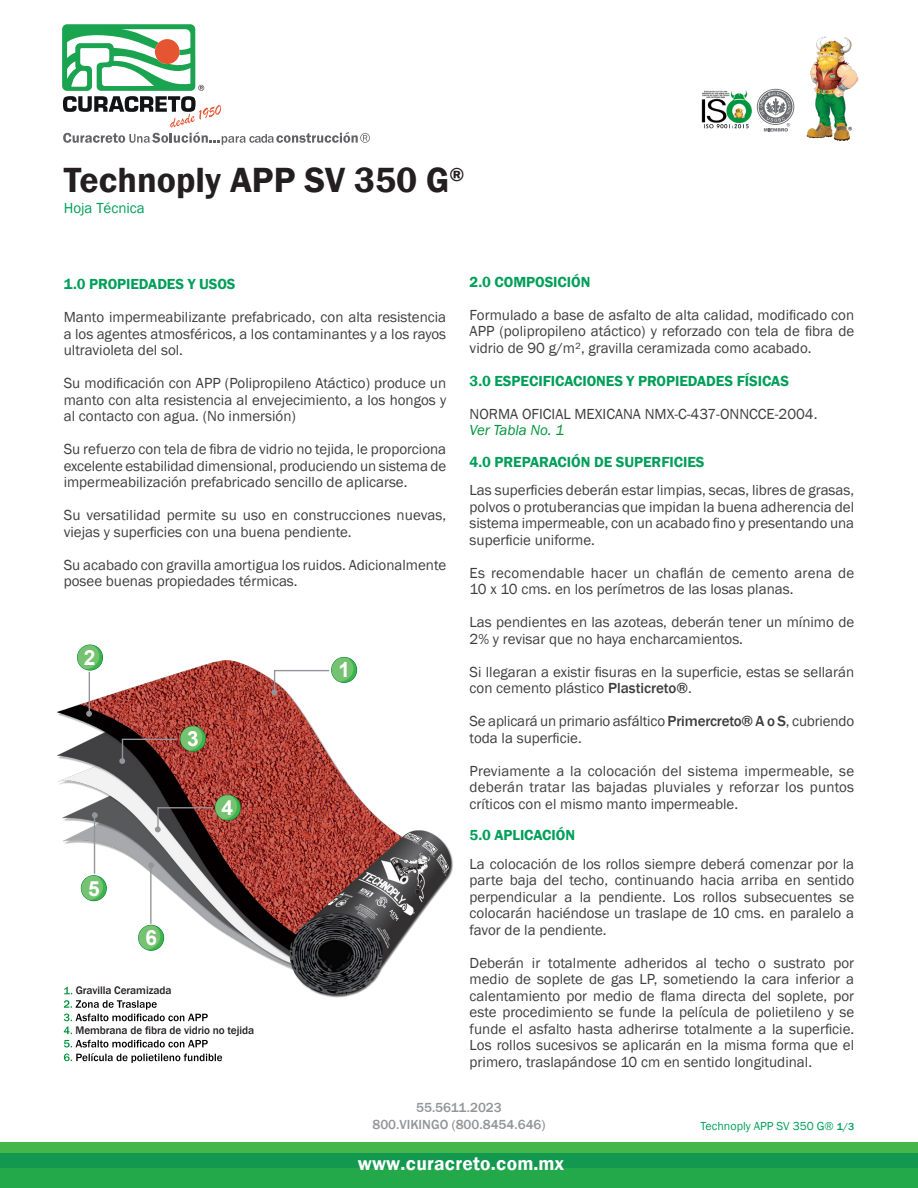
<style>
.page{position:relative;width:918px;height:1188px;background:#fff}
.page>*{position:absolute;margin:0;border:0;box-sizing:border-box;transform-origin:0 0}
.t1{font:600 36px "Franklin Gothic";color:#231f20}
.t2{font:700 21px "Arial";color:#fff}
.t3{font:600 19.5px "Franklin Gothic";letter-spacing:.01em;color:#fff}
.t4{font:15px/16.5px "Franklin Gothic";color:#3e3e3f;text-align:justify}
.t5{font:600 15px "Franklin Gothic";letter-spacing:-.005em;color:#009f59}
.t6{font:italic 15px "Franklin Gothic";letter-spacing:-.005em;color:#00943d}
.t7{font:15px "Franklin Gothic";color:#009f59}
.t8{font:500 13.5px/16.2px "Franklin Gothic";color:#939598;text-align:center}
.t9{font:12px "Franklin Gothic";color:#009f59}
.t10{font:500 11.25px "Franklin Gothic";letter-spacing:-.005em;color:#231f20}
.s1{font-weight:500}
.s2{font-weight:500;font-size:10.5px}
</style>
<div class="page">
<div style="left:0;top:1168px;width:918px;height:20px;background:#23a949"></div>
<div style="left:0;top:1153px;width:918px;height:15px;background:#13984f"></div>
<div style="left:0;top:1143px;width:918px;height:10px;background:#45b649"></div>
<img style="left:806px;top:36px;width:52px;height:104px">
<svg style="left:62px;top:24px;width:308px;height:121px"></svg>
<img style="left:701px;top:90px;width:51px;height:39px">
<svg style="left:757px;top:89px;width:37px;height:43px"></svg>
<img style="left:56px;top:644px;width:397px;height:354px">
<svg style="left:180px;top:726px;width:26px;height:26px"></svg>
<div style="left:181px;top:726px;width:24px;height:25px;background:#3ab54a;border-radius:50%"></div>
<svg style="left:215px;top:795px;width:26px;height:26px"></svg>
<div style="left:215px;top:795px;width:25px;height:25px;background:#3ab54a;border-radius:50%"></div>
<svg style="left:81px;top:875px;width:26px;height:26px"></svg>
<div style="left:81px;top:876px;width:25px;height:25px;background:#3ab54a;border-radius:50%"></div>
<svg style="left:81px;top:876px;width:22px;height:24px"></svg>
<svg style="left:138px;top:925px;width:26px;height:26px"></svg>
<svg style="left:139px;top:925px;width:25px;height:25px"></svg>
<svg style="left:139px;top:925px;width:21px;height:25px"></svg>
<svg style="left:332px;top:657px;width:25px;height:25px"></svg>
<svg style="left:271px;top:658px;width:82px;height:37px"></svg>
<hr style="left:89px;top:672px;width:1px;height:45px;background:#939598">
<svg style="left:86px;top:711px;width:6px;height:6px"></svg>
<svg style="left:119px;top:726px;width:83px;height:38px;background:#6a4434"></svg>
<svg style="left:77px;top:645px;width:26px;height:26px"></svg>
<div style="left:78px;top:645px;width:24px;height:25px;background:#3ab54a;border-radius:50%"></div>
<svg style="left:78px;top:645px;width:21px;height:24px"></svg>
<svg style="left:155px;top:795px;width:82px;height:37px;background:#614b3c"></svg>
<hr style="left:94px;top:812px;width:1px;height:62px;background:#939598">
<svg style="left:92px;top:812px;width:6px;height:6px"></svg>
<hr style="left:150px;top:862px;width:2px;height:62px;background:#939598">
<svg style="left:148px;top:862px;width:6px;height:6px"></svg>
<svg style="left:64px;top:1040px;width:158px;height:23px"></svg>
<svg style="left:64px;top:1027px;width:8px;height:7px"></svg>
<svg style="left:64px;top:1000px;width:144px;height:21px"></svg>
<svg style="left:64px;top:987px;width:8px;height:7px"></svg>
<p class="t1" style="left:64px;top:158px;width:402px">Technoply APP SV 350 G<sup>®</sup></p>
<p class="t7" style="left:64px;top:199px;width:83px">Hoja Técnica</p>
<p class="t5" style="left:64px;top:275px;width:173px">1.0 PROPIEDADES Y USOS</p>
<p class="t4" style="left:64px;top:309px;width:384px">Manto impermeabilizante prefabricado, con alta resistencia a los agentes atmosféricos, a los contaminantes y a los rayos ultravioleta del sol.</p>
<p class="t4" style="left:64px;top:375px;width:384px">Su modificación con APP (Polipropileno Atáctico) produce un manto con alta resistencia al envejecimiento, a los hongos y al contacto con agua. (No inmersión)</p>
<p class="t4" style="left:64px;top:441px;width:384px">Su refuerzo con tela de fibra de vidrio no tejida, le proporciona excelente estabilidad dimensional, produciendo un sistema de impermeabilización prefabricado sencillo de aplicarse.</p>
<p class="t4" style="left:64px;top:507px;width:384px">Su versatilidad permite su uso en construcciones nuevas, viejas y superficies con una buena pendiente.</p>
<p class="t4" style="left:64px;top:557px;width:384px">Su acabado con gravilla amortigua los ruidos. Adicionalmente posee buenas propiedades térmicas.</p>
<h2 class="t2" style="left:84px;top:643px;width:13px">2</h2>
<h2 class="t2" style="left:88px;top:873px;width:13px">5</h2>
<h2 class="t2" style="left:187px;top:724px;width:13px">3</h2>
<h2 class="t2" style="left:221px;top:793px;width:13px">4</h2>
<h2 class="t2" style="left:145px;top:923px;width:13px">6</h2>
<p class="t10" style="left:76px;top:984px;width:97px">Gravilla Ceramizada</p>
<p class="t10" style="left:75px;top:1024px;width:180px">Membrana de fibra de vidrio no tejida</p>
<h2 class="t2" style="left:338px;top:655px;width:13px">1</h2>
<p class="t5" style="left:470px;top:273px;width:122px">2.0 COMPOSICIÓN</p>
<p class="t4" style="left:470px;top:307px;width:386px">Formulado a base de asfalto de alta calidad, modificado con APP (polipropileno atáctico) y reforzado con tela de fibra de vidrio de 90 g/m², gravilla ceramizada como acabado.</p>
<p class="t5" style="left:470px;top:372px;width:321px">3.0 ESPECIFICACIONES Y PROPIEDADES FÍSICAS</p>
<p class="t4" style="left:470px;top:406px;width:349px">NORMA OFICIAL MEXICANA NMX-C-437-ONNCCE-2004.</p>
<p class="t6" style="left:470px;top:421px;width:96px">Ver Tabla No. 1</p>
<p class="t5" style="left:470px;top:453px;width:237px">4.0 PREPARACIÓN DE SUPERFICIES</p>
<p class="t4" style="left:470px;top:482px;width:386px">Las superficies deberán estar limpias, secas, libres de grasas, polvos o protuberancias que impidan la buena adherencia del sistema impermeable, con un acabado fino y presentando una superficie uniforme.</p>
<p class="t4" style="left:470px;top:565px;width:386px">Es recomendable hacer un chaflán de cemento arena de<br>10 x 10 cms. en los perímetros de las losas planas.</p>
<p class="t4" style="left:470px;top:614px;width:386px">Las pendientes en las azoteas, deberán tener un mínimo de<br>2% y revisar que no haya encharcamientos.</p>
<p class="t4" style="left:470px;top:664px;width:386px">Si llegaran a existir fisuras en la superficie, estas se sellarán con cemento plástico <span class="s1">Plasticreto®</span>.</p>
<p class="t4" style="left:470px;top:713px;width:386px">Se aplicará un primario asfáltico <span class="s1">Primercreto® A o S</span>, cubriendo toda la superficie.</p>
<p class="t4" style="left:470px;top:763px;width:386px">Previamente a la colocación del sistema impermeable, se deberán tratar las bajadas pluviales y reforzar los puntos críticos con el mismo manto impermeable.</p>
<p class="t5" style="left:470px;top:826px;width:107px">5.0 APLICACIÓN</p>
<p class="t4" style="left:470px;top:856px;width:386px">La colocación de los rollos siempre deberá comenzar por la parte baja del techo, continuando hacia arriba en sentido perpendicular a la pendiente. Los rollos subsecuentes se colocarán haciéndose un traslape de 10 cms. en paralelo a favor de la pendiente.</p>
<p class="t4" style="left:470px;top:955px;width:386px">Deberán ir totalmente adheridos al techo o sustrato por medio de soplete de gas LP, sometiendo la cara inferior a calentamiento por medio de flama directa del soplete, por este procedimiento se funde la película de polietileno y se funde el asfalto hasta adherirse totalmente a la superficie.<br>Los rollos sucesivos se aplicarán en la misma forma que el primero, traslapándose 10 cm en sentido longitudinal.</p>
<p class="t8" style="left:372px;top:1100px;width:175px">55.5611.2023<br>800.VIKINGO (800.8454.646)</p>
<h3 class="t3" style="left:358px;top:1152px;width:208px">www.curacreto.com.mx</h3>
<p class="t9" style="left:701px;top:1118px;width:155px">Technoply APP SV 350 G® <span class="s2">1/3</span></p>
</div>
